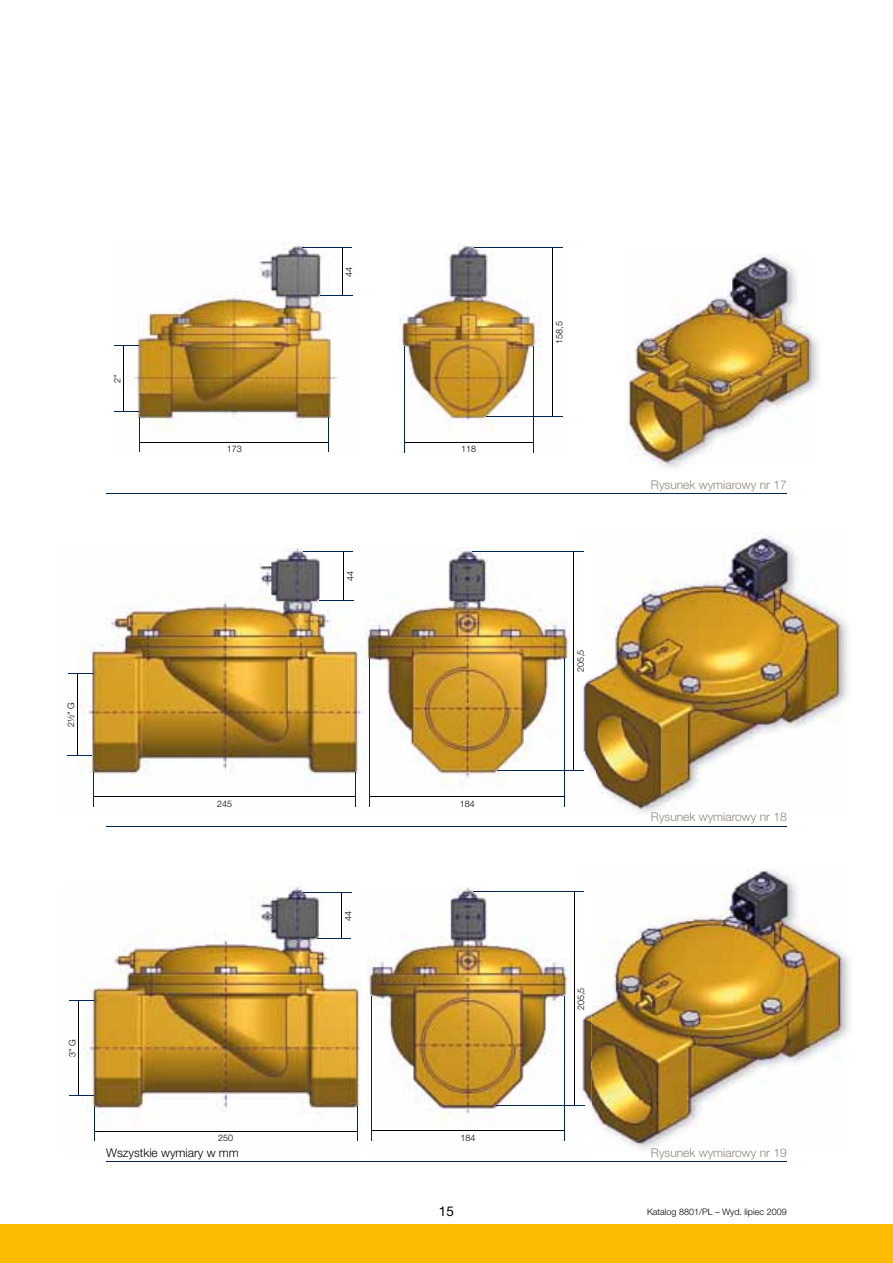
<style>
.page{position:relative;width:893px;height:1263px;background:#fff}
.page>*{position:absolute;margin:0;border:0;box-sizing:border-box;transform-origin:0 0}
.t1{font:13.5px "Helvetica Neue LT Std";color:#000}
.t2{font:300 12px "Helvetica Neue LT Std";color:#8f8678}
.t3{font:300 12px "Helvetica Neue LT Std";color:#000}
.t4{font:300 9px "Helvetica Neue LT Std";color:#000}
</style>
<div class="page">
<div style="left:0;top:1225px;width:893px;height:38px;background:#fabb00"></div>
<img style="left:134px;top:243px;width:219px;height:209px">
<img style="left:399px;top:243px;width:143px;height:210px">
<img style="left:67px;top:547px;width:512px;height:260px">
<img style="left:82px;top:886px;width:280px;height:239px">
<img style="left:367px;top:887px;width:209px;height:244px">
<img style="left:643px;top:335px;width:176px;height:133px">
<img style="left:625px;top:254px;width:186px;height:209px">
<img style="left:579px;top:533px;width:266px;height:279px">
<img style="left:578px;top:868px;width:267px;height:280px">
<hr style="left:106px;top:493px;width:681px;height:1px;background:#002454">
<hr style="left:106px;top:826px;width:681px;height:1px;background:#002454">
<hr style="left:106px;top:1161px;width:681px;height:1px;background:#002454">
<hr style="left:140px;top:442px;width:189px;height:1px;background:#000">
<hr style="left:404px;top:442px;width:129px;height:1px;background:#000">
<hr style="left:140px;top:418px;width:1px;height:34px;background:#002454">
<hr style="left:328px;top:418px;width:1px;height:34px;background:#002454">
<hr style="left:404px;top:346px;width:1px;height:106px;background:#002454">
<hr style="left:533px;top:346px;width:1px;height:106px;background:#002454">
<hr style="left:552px;top:248px;width:1px;height:169px;background:#000">
<hr style="left:342px;top:248px;width:1px;height:48px;background:#000">
<hr style="left:486px;top:416px;width:77px;height:1px;background:#002454">
<hr style="left:474px;top:247px;width:89px;height:1px;background:#002454">
<hr style="left:320px;top:296px;width:32px;height:1px;background:#002454">
<hr style="left:303px;top:248px;width:49px;height:1px;background:#002454">
<hr style="left:123px;top:346px;width:1px;height:65px;background:#000">
<svg style="left:114px;top:345px;width:25px;height:1px"></svg>
<svg style="left:114px;top:411px;width:24px;height:1px"></svg>
<hr style="left:94px;top:796px;width:261px;height:1px;background:#000">
<hr style="left:369px;top:796px;width:196px;height:1px;background:#000">
<hr style="left:93px;top:772px;width:1px;height:35px;background:#002454">
<hr style="left:355px;top:772px;width:1px;height:35px;background:#002454">
<hr style="left:369px;top:658px;width:1px;height:148px;background:#002454">
<hr style="left:565px;top:658px;width:1px;height:148px;background:#002454">
<hr style="left:574px;top:552px;width:1px;height:218px;background:#000">
<hr style="left:497px;top:770px;width:87px;height:1px;background:#002454">
<hr style="left:472px;top:552px;width:112px;height:1px;background:#002454">
<hr style="left:77px;top:674px;width:1px;height:82px;background:#000">
<svg style="left:68px;top:673px;width:24px;height:1px"></svg>
<svg style="left:68px;top:756px;width:24px;height:1px"></svg>
<hr style="left:343px;top:552px;width:1px;height:48px;background:#000">
<hr style="left:319px;top:600px;width:34px;height:1px;background:#002454">
<hr style="left:304px;top:552px;width:49px;height:1px;background:#002454">
<hr style="left:94px;top:1131px;width:263px;height:1px;background:#000">
<hr style="left:371px;top:1131px;width:194px;height:1px;background:#000">
<hr style="left:94px;top:1106px;width:1px;height:35px;background:#002454">
<hr style="left:357px;top:1106px;width:1px;height:35px;background:#002454">
<hr style="left:371px;top:996px;width:1px;height:145px;background:#002454">
<hr style="left:564px;top:996px;width:1px;height:145px;background:#002454">
<hr style="left:574px;top:892px;width:1px;height:214px;background:#000">
<hr style="left:496px;top:1106px;width:88px;height:1px;background:#002454">
<hr style="left:473px;top:892px;width:111px;height:1px;background:#002454">
<hr style="left:78px;top:1001px;width:1px;height:94px;background:#000">
<svg style="left:69px;top:1000px;width:25px;height:1px"></svg>
<svg style="left:69px;top:1095px;width:24px;height:1px"></svg>
<hr style="left:341px;top:892px;width:1px;height:47px;background:#000">
<hr style="left:317px;top:938px;width:34px;height:1px;background:#002454">
<hr style="left:303px;top:892px;width:48px;height:1px;background:#002454">
<p class="t4" style="left:112px;top:383px;width:10px;rotate:-90deg">2"</p>
<p class="t4" style="left:66px;top:727px;width:27px;rotate:-90deg">2½" G</p>
<p class="t4" style="left:343px;top:277px;width:12px;rotate:-90deg">44</p>
<p class="t4" style="left:227px;top:444px;width:17px">173</p>
<p class="t4" style="left:461px;top:443px;width:17px">118</p>
<p class="t4" style="left:345px;top:581px;width:12px;rotate:-90deg">44</p>
<p class="t4" style="left:217px;top:798px;width:17px">245</p>
<p class="t4" style="left:460px;top:798px;width:17px">184</p>
<p class="t4" style="left:554px;top:343px;width:24px;rotate:-90deg">158,5</p>
<p class="t4" style="left:575px;top:672px;width:24px;rotate:-90deg">205,5</p>
<h2 class="t2" style="left:651px;top:477px;width:137px">Rysunek wymiarowy nr 17</h2>
<h2 class="t2" style="left:651px;top:810px;width:137px">Rysunek wymiarowy nr 18</h2>
<p class="t4" style="left:67px;top:1056px;width:19px;rotate:-90deg">3" G</p>
<p class="t4" style="left:343px;top:920px;width:12px;rotate:-90deg">44</p>
<p class="t4" style="left:576px;top:1010px;width:24px;rotate:-90deg">205,5</p>
<p class="t4" style="left:218px;top:1132px;width:17px">250</p>
<p class="t4" style="left:460px;top:1132px;width:17px">184</p>
<h2 class="t3" style="left:106px;top:1145px;width:134px">Wszystkie wymiary w mm</h2>
<h2 class="t2" style="left:651px;top:1145px;width:137px">Rysunek wymiarowy nr 19</h2>
<h1 class="t1" style="left:439px;top:1203px;width:17px">15</h1>
<p class="t4" style="left:647px;top:1206px;width:141px">Katalog 8801/PL – Wyd. lipiec 2009</p>
</div>
